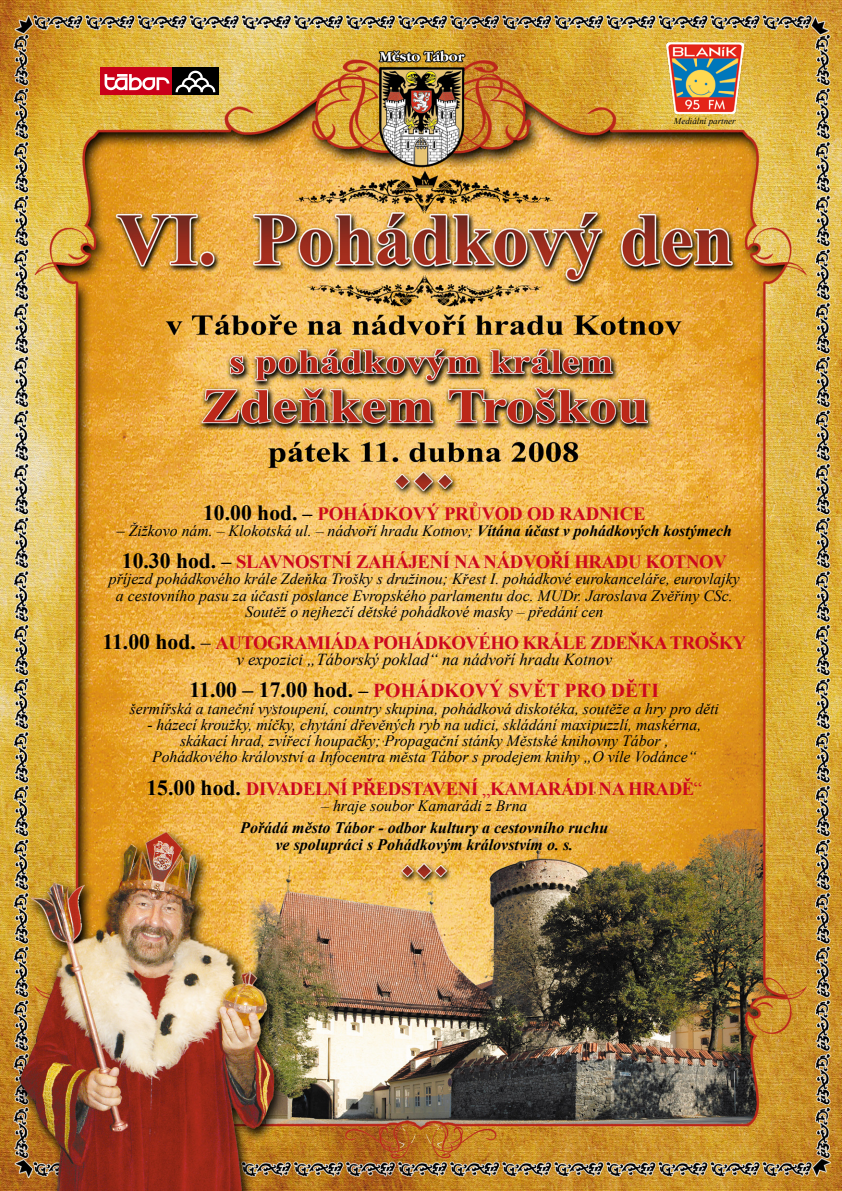
<style>
.page{position:relative;width:842px;height:1191px;background:#fff}
.page>*{position:absolute;margin:0;border:0;box-sizing:border-box;transform-origin:0 0}
.t1{font:700 21.7px "Times New Roman";color:#000}
.t2{font:700 19.7px "Times New Roman";color:#cc071e}
.t3{font:700 18.7px "Times New Roman";letter-spacing:-.02em;color:#cc071e}
.t4{font:italic 16.8px "Times New Roman";color:#000}
.t5{font:italic 700 16px/16.3px "Times New Roman";color:#000;text-align:center}
.t6{font:italic 15.8px/16.3px "Times New Roman";color:#000;text-align:center}
.t7{font:italic 9px "Times New Roman";color:#000}
.s1{font-size:21.7px;color:#000}
.s2{font-size:19.7px;color:#000}
.s3{font-style:normal}
.s4{font-weight:700}
.s5{font-weight:400;font-size:19.7px;color:#000}
.s6{font-size:19.7px}
.s7{font-size:19.7px;color:#cc071e}
.s8{font-weight:400}
</style>
<div class="page">
<img style="left:0;top:0;width:842px;height:1191px">
<div style="left:171px;top:67px;width:48px;height:28px;background:#000"></div>
<svg style="left:176px;top:71px;width:39px;height:21px"></svg>
<div style="left:101px;top:67px;width:71px;height:28px;background:#c90019"></div>
<svg style="left:105px;top:74px;width:64px;height:16px"></svg>
<img style="left:666px;top:43px;width:77px;height:70px">
<p class="t7" style="left:674px;top:115px;width:63px">Mediální partner</p>
<p class="t3" style="left:203px;top:501px;width:444px"><span class="s1">10.00 HOD.</span> <span class="s2">–</span> POHÁDKOVÝ PRŮVOD OD RADNICE</p>
<p class="t6" style="left:117px;top:522px;width:616px"><span class="s3">–</span> Žižkovo nám. – Klokotská ul. – nádvoří hradu Kotnov; <span class="s4">Vítána účast v pohádkových kostýmech</span></p>
<p class="t3" style="left:122px;top:549px;width:606px"><span class="s1">10.30 HOD.</span> <span class="s2">–</span> SLAVNOSTNÍ ZAHÁJENÍ NA NÁDVOŘÍ HRADU KOTNOV</p>
<p class="t6" style="left:109px;top:570px;width:632px">příjezd pohádkového krále Zdeňka Trošky s družinou; Křest I. pohádkové eurokanceláře, eurovlajky a cestovního pasu za účasti poslance Evropského parlamentu doc. MUDr. Jaroslava Zvěřiny CSc.<br>Soutěž o nejhezčí dětské pohádkové masky – předání cen</p>
<p class="t3" style="left:102px;top:630px;width:645px"><span class="s1">11.00 HOD.</span> <span class="s5">–</span> AUTOGRAMIÁDA POHÁDKOVÉHO KRÁLE ZDEŇKA TROŠKY</p>
<p class="t4" style="left:237px;top:648px;width:377px">v expozici „Táborský poklad“ na nádvoří hradu Kotnov</p>
<h1 class="t1" style="left:190px;top:675px;width:212px">11.00 – 17.00 HOD. <span class="s6">–</span> <span class="s7">POHÁDKOVÝ</span></h1>
<p class="t2" style="left:508px;top:677px;width:141px">SVĚT PRO DĚTI</p>
<p class="t6" style="left:130px;top:700px;width:591px">šermířská a taneční vystoupení, country skupina, pohádková diskotéka, soutěže a hry pro děti</p>
<p class="t6" style="left:147px;top:716px;width:555px">- házecí kroužky, míčky, chytání dřevěných ryb na udici, skládání maxipuzzlí, maskérna, skákací hrad, zvířecí houpačky; Propagační stánky Městské knihovny Tábor ,<br>Pohádkového království a Infocentra města Tábor s prodejem knihy „O víle Vodánce“</p>
<p class="t3" style="left:146px;top:775px;width:557px"><span class="s1">15.00 HOD.</span> DIVADELNÍ PŘEDSTAVENÍ <span class="s8">„</span>KAMARÁDI NA HRADĚ<span class="s8">“</span></p>
<p class="t6" style="left:321px;top:797px;width:208px">– hraje soubor Kamarádi z Brna</p>
<p class="t5" style="left:240px;top:819px;width:370px">Pořádá město Tábor - odbor kultury a cestovního ruchu ve spolupráci s Pohádkovým královstvím o. s.</p>
</div>
